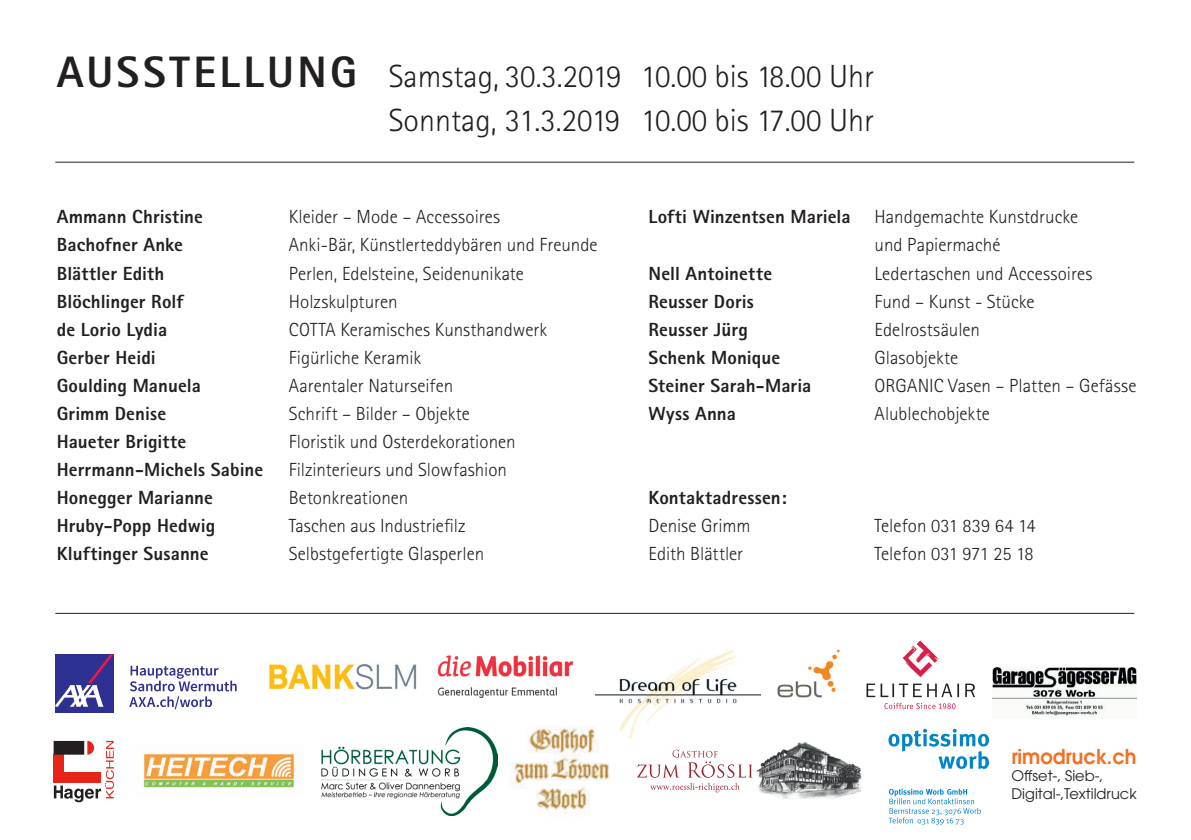
<style>
.page{position:relative;width:1191px;height:840px;background:#fff}
.page>*{position:absolute;margin:0;border:0;box-sizing:border-box;transform-origin:0 0}
.t1{font:300 32px/44px "Rotis Sans Serif";color:#231f20;text-align:right}
.t2{font:600 20.4px "Avant Garde";color:#f36e21;scale:.95 1}
.t3{font:300 19px/28px "Rotis Sans Serif";color:#231f20}
.t4{font:800 19px "Rotis Sans Serif";letter-spacing:.005em;color:#231f20}
.t5{font:14.6px/17.6px "Avant Garde";color:#231f20}
.s1{font-weight:800;font-size:44px}
</style>
<div class="page">
<hr style="left:55px;top:162px;width:1079px;height:1px;background:#231f20">
<hr style="left:55px;top:612px;width:1079px;height:1px;background:#231f20">
<svg style="left:54px;top:740px;width:60px;height:61px"></svg>
<img style="left:321px;top:727px;width:176px;height:88px">
<img style="left:637px;top:749px;width:116px;height:44px">
<img style="left:756px;top:742px;width:106px;height:57px">
<svg style="left:889px;top:788px;width:91px;height:36px"></svg>
<svg style="left:888px;top:728px;width:101px;height:40px"></svg>
<img style="left:143px;top:753px;width:151px;height:35px">
<img style="left:512px;top:726px;width:98px;height:88px">
<img style="left:437px;top:655px;width:137px;height:43px">
<img style="left:269px;top:664px;width:148px;height:26px">
<img style="left:777px;top:649px;width:63px;height:49px">
<img style="left:992px;top:667px;width:145px;height:51px">
<svg style="left:884px;top:702px;width:71px;height:6px"></svg>
<svg style="left:902px;top:640px;width:36px;height:36px"></svg>
<svg style="left:866px;top:683px;width:109px;height:13px"></svg>
<img style="left:596px;top:650px;width:164px;height:88px">
<svg style="left:129px;top:665px;width:108px;height:44px"></svg>
<div style="left:55px;top:654px;width:58px;height:58px;background:#2e3092"></div>
<svg style="left:55px;top:654px;width:58px;height:52px"></svg>
<h1 class="t1" style="left:57px;top:54px;width:819px"><span class="s1">AUSSTELLUNG</span> Samstag, 30.3.2019 10.00 bis 18.00 Uhr<br>Sonntag, 31.3.2019 10.00 bis 17.00 Uhr</h1>
<p class="t4" style="left:57px;top:205px;width:148px">Ammann Christine</p>
<p class="t3" style="left:289px;top:203px;width:213px">Kleider – Mode – Accessoires</p>
<p class="t4" style="left:57px;top:233px;width:128px">Bachofner Anke</p>
<p class="t3" style="left:289px;top:231px;width:310px">Anki-Bär, Künstlerteddybären und Freunde</p>
<p class="t4" style="left:57px;top:261px;width:109px">Blättler Edith</p>
<p class="t3" style="left:289px;top:259px;width:237px">Perlen, Edelsteine, Seidenunikate</p>
<p class="t4" style="left:57px;top:289px;width:128px">Blöchlinger Rolf</p>
<p class="t3" style="left:289px;top:287px;width:110px">Holzskulpturen</p>
<p class="t4" style="left:57px;top:317px;width:112px">de Lorio Lydia</p>
<p class="t3" style="left:289px;top:315px;width:260px">COTTA Keramisches Kunsthandwerk</p>
<p class="t4" style="left:57px;top:345px;width:101px">Gerber Heidi</p>
<p class="t3" style="left:289px;top:343px;width:134px">Figürliche Keramik</p>
<p class="t4" style="left:57px;top:373px;width:146px">Goulding Manuela</p>
<p class="t3" style="left:289px;top:371px;width:166px">Aarentaler Naturseifen</p>
<p class="t4" style="left:57px;top:401px;width:111px">Grimm Denise</p>
<p class="t3" style="left:289px;top:399px;width:183px">Schrift – Bilder – Objekte</p>
<p class="t4" style="left:57px;top:429px;width:131px">Haueter Brigitte</p>
<p class="t3" style="left:289px;top:427px;width:228px">Floristik und Osterdekorationen</p>
<p class="t4" style="left:57px;top:457px;width:208px">Herrmann-Michels Sabine</p>
<p class="t3" style="left:289px;top:455px;width:220px">Filzinterieurs und Slowfashion</p>
<p class="t4" style="left:57px;top:485px;width:158px">Honegger Marianne</p>
<p class="t3" style="left:289px;top:483px;width:121px">Betonkreationen</p>
<p class="t4" style="left:57px;top:513px;width:160px">Hruby-Popp Hedwig</p>
<p class="t3" style="left:289px;top:511px;width:178px">Taschen aus Industriefilz</p>
<p class="t4" style="left:57px;top:541px;width:153px">Kluftinger Susanne</p>
<p class="t3" style="left:289px;top:539px;width:197px">Selbstgefertigte Glasperlen</p>
<p class="t4" style="left:648px;top:205px;width:204px">Lofti Winzentsen Mariela</p>
<p class="t3" style="left:874px;top:203px;width:205px">Handgemachte Kunstdrucke und Papiermaché</p>
<p class="t4" style="left:648px;top:261px;width:125px">Nell Antoinette</p>
<p class="t3" style="left:874px;top:259px;width:219px">Ledertaschen und Accessoires</p>
<p class="t4" style="left:648px;top:289px;width:107px">Reusser Doris</p>
<p class="t3" style="left:874px;top:287px;width:161px">Fund – Kunst - Stücke</p>
<p class="t4" style="left:648px;top:317px;width:101px">Reusser Jürg</p>
<p class="t3" style="left:874px;top:315px;width:107px">Edelrostsäulen</p>
<p class="t4" style="left:648px;top:345px;width:133px">Schenk Monique</p>
<p class="t3" style="left:874px;top:343px;width:85px">Glasobjekte</p>
<p class="t4" style="left:648px;top:373px;width:164px">Steiner Sarah-Maria</p>
<p class="t3" style="left:874px;top:371px;width:263px">ORGANIC Vasen – Platten – Gefässe</p>
<p class="t4" style="left:648px;top:401px;width:89px">Wyss Anna</p>
<p class="t3" style="left:874px;top:399px;width:117px">Alublechobjekte</p>
<p class="t4" style="left:648px;top:485px;width:140px">Kontaktadressen:</p>
<p class="t3" style="left:648px;top:511px;width:103px">Denise Grimm</p>
<p class="t3" style="left:874px;top:511px;width:162px">Telefon 031 839 64 14</p>
<p class="t3" style="left:648px;top:539px;width:96px">Edith Blättler</p>
<p class="t3" style="left:874px;top:539px;width:161px">Telefon 031 971 25 18</p>
<p class="t2" style="left:1011px;top:742px;width:133px">rimodruck.ch</p>
<p class="t5" style="left:1011px;top:766px;width:127px">Offset-, Sieb-,<br>Digital-,Textildruck</p>
</div>
